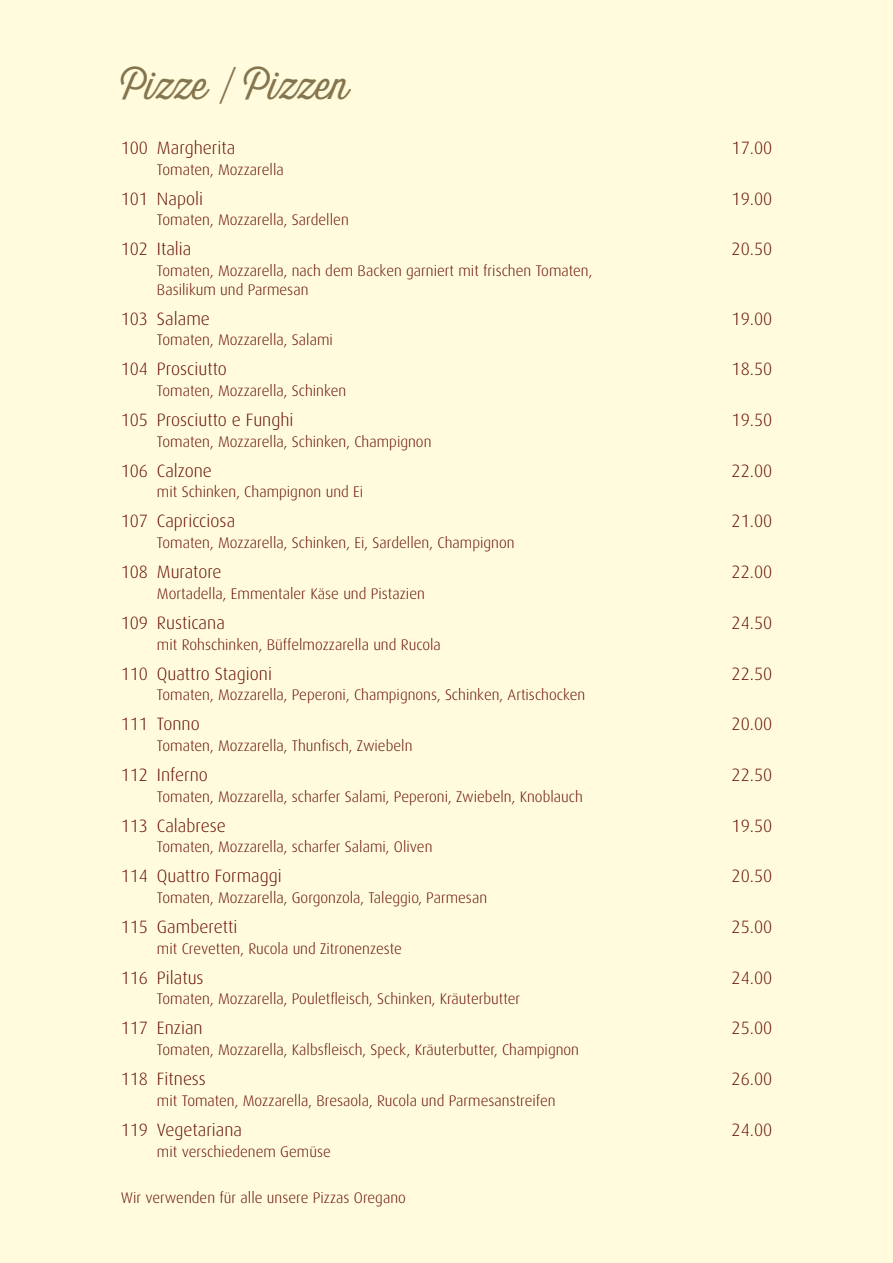
<style>
.page{position:relative;width:893px;height:1263px;background:#fffbdc}
.page>*{position:absolute;margin:0;border:0;box-sizing:border-box;transform-origin:0 0}
.t1{font:300 38.25px "Thirsty Script";color:#85754e}
.t2{font:300 17.85px "Dax";color:#640c00}
.t3{font:300 15.3px/18.5px "Dax";color:#640c00}
</style>
<div class="page">
<h1 class="t1" style="left:121px;top:58px;width:230px">Pizze / Pizzen</h1>
<p class="t2" style="left:121px;top:138px;width:116px">100 Margherita</p>
<p class="t2" style="left:732px;top:138px;width:42px">17.00</p>
<p class="t3" style="left:157px;top:160px;width:128px">Tomaten, Mozzarella</p>
<p class="t2" style="left:121px;top:189px;width:84px">101 Napoli</p>
<p class="t2" style="left:732px;top:189px;width:42px">19.00</p>
<p class="t3" style="left:157px;top:211px;width:193px">Tomaten, Mozzarella, Sardellen</p>
<p class="t2" style="left:121px;top:239px;width:72px">102 Italia</p>
<p class="t2" style="left:732px;top:239px;width:42px">20.50</p>
<p class="t3" style="left:157px;top:262px;width:437px">Tomaten, Mozzarella, nach dem Backen garniert mit frischen Tomaten,<br>Basilikum und Parmesan</p>
<p class="t2" style="left:121px;top:309px;width:91px">103 Salame</p>
<p class="t2" style="left:732px;top:309px;width:42px">19.00</p>
<p class="t3" style="left:157px;top:331px;width:177px">Tomaten, Mozzarella, Salami</p>
<p class="t2" style="left:121px;top:359px;width:108px">104 Prosciutto</p>
<p class="t2" style="left:732px;top:359px;width:42px">18.50</p>
<p class="t3" style="left:157px;top:382px;width:191px">Tomaten, Mozzarella, Schinken</p>
<p class="t2" style="left:121px;top:410px;width:174px">105 Prosciutto e Funghi</p>
<p class="t2" style="left:732px;top:410px;width:42px">19.50</p>
<p class="t3" style="left:157px;top:432px;width:276px">Tomaten, Mozzarella, Schinken, Champignon</p>
<p class="t2" style="left:121px;top:461px;width:93px">106 Calzone</p>
<p class="t2" style="left:732px;top:461px;width:42px">22.00</p>
<p class="t3" style="left:157px;top:483px;width:208px">mit Schinken, Champignon und Ei</p>
<p class="t2" style="left:121px;top:511px;width:116px">107 Capricciosa</p>
<p class="t2" style="left:732px;top:511px;width:42px">21.00</p>
<p class="t3" style="left:157px;top:534px;width:359px">Tomaten, Mozzarella, Schinken, Ei, Sardellen, Champignon</p>
<p class="t2" style="left:121px;top:562px;width:102px">108 Muratore</p>
<p class="t2" style="left:732px;top:562px;width:42px">22.00</p>
<p class="t3" style="left:157px;top:584px;width:270px">Mortadella, Emmentaler Käse und Pistazien</p>
<p class="t2" style="left:121px;top:613px;width:106px">109 Rusticana</p>
<p class="t2" style="left:732px;top:613px;width:42px">24.50</p>
<p class="t3" style="left:157px;top:635px;width:285px">mit Rohschinken, Büffelmozzarella und Rucola</p>
<p class="t2" style="left:121px;top:664px;width:153px">110 Quattro Stagioni</p>
<p class="t2" style="left:732px;top:664px;width:42px">22.50</p>
<p class="t3" style="left:157px;top:686px;width:430px">Tomaten, Mozzarella, Peperoni, Champignons, Schinken, Artischocken</p>
<p class="t2" style="left:121px;top:714px;width:81px">111 Tonno</p>
<p class="t2" style="left:732px;top:714px;width:42px">20.00</p>
<p class="t3" style="left:157px;top:737px;width:257px">Tomaten, Mozzarella, Thunfisch, Zwiebeln</p>
<p class="t2" style="left:121px;top:765px;width:89px">112 Inferno</p>
<p class="t2" style="left:732px;top:765px;width:42px">22.50</p>
<p class="t3" style="left:157px;top:787px;width:427px">Tomaten, Mozzarella, scharfer Salami, Peperoni, Zwiebeln, Knoblauch</p>
<p class="t2" style="left:121px;top:816px;width:107px">113 Calabrese</p>
<p class="t2" style="left:732px;top:816px;width:42px">19.50</p>
<p class="t3" style="left:157px;top:838px;width:277px">Tomaten, Mozzarella, scharfer Salami, Oliven</p>
<p class="t2" style="left:121px;top:866px;width:163px">114 Quattro Formaggi</p>
<p class="t2" style="left:732px;top:866px;width:42px">20.50</p>
<p class="t3" style="left:157px;top:889px;width:332px">Tomaten, Mozzarella, Gorgonzola, Taleggio, Parmesan</p>
<p class="t2" style="left:121px;top:917px;width:118px">115 Gamberetti</p>
<p class="t2" style="left:732px;top:917px;width:42px">25.00</p>
<p class="t3" style="left:157px;top:939px;width:246px">mit Crevetten, Rucola und Zitronenzeste</p>
<p class="t2" style="left:121px;top:968px;width:84px">116 Pilatus</p>
<p class="t2" style="left:732px;top:968px;width:42px">24.00</p>
<p class="t3" style="left:157px;top:990px;width:365px">Tomaten, Mozzarella, Pouletfleisch, Schinken, Kräuterbutter</p>
<p class="t2" style="left:121px;top:1018px;width:83px">117 Enzian</p>
<p class="t2" style="left:732px;top:1018px;width:42px">25.00</p>
<p class="t3" style="left:157px;top:1041px;width:424px">Tomaten, Mozzarella, Kalbsfleisch, Speck, Kräuterbutter, Champignon</p>
<p class="t2" style="left:121px;top:1069px;width:87px">118 Fitness</p>
<p class="t2" style="left:732px;top:1069px;width:42px">26.00</p>
<p class="t3" style="left:157px;top:1091px;width:400px">mit Tomaten, Mozzarella, Bresaola, Rucola und Parmesanstreifen</p>
<p class="t2" style="left:121px;top:1120px;width:123px">119 Vegetariana</p>
<p class="t2" style="left:732px;top:1120px;width:42px">24.00</p>
<p class="t3" style="left:157px;top:1142px;width:175px">mit verschiedenem Gemüse</p>
<p class="t3" style="left:121px;top:1188px;width:287px">Wir verwenden für alle unsere Pizzas Oregano</p>
</div>
